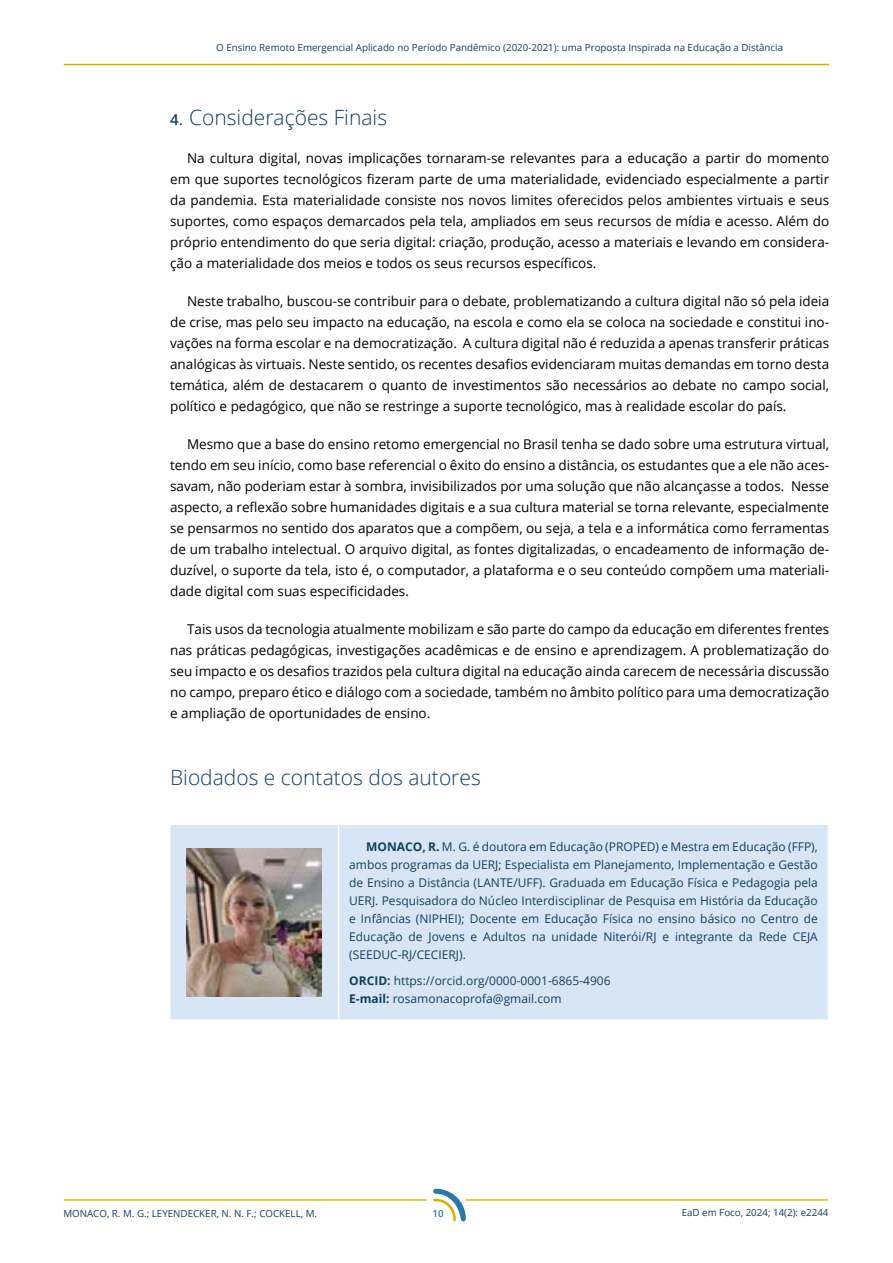
<style>
.page{position:relative;width:893px;height:1263px;background:#fff}
.page>*{position:absolute;margin:0;border:0;box-sizing:border-box;transform-origin:0 0}
.t1{font:300 21px "Open Sans";color:#11405e}
.t2{font:13.5px/21px "Open Sans";color:#000;text-align:justify}
.t3{font:12px/18px "Open Sans";color:#11405e;text-align:justify}
.t4{font:9.75px "Open Sans";color:#11405e}
.t5{font:600 9.75px "Open Sans";color:#2978ab}
.s1{font-weight:600;font-size:15px}
.s2{font-weight:700}
</style>
<div class="page">
<hr style="left:64px;top:64px;width:765px;height:1px;background:#d9ad00">
<hr style="left:466px;top:1199px;width:362px;height:2px;background:#d7c200">
<svg style="left:433px;top:1189px;width:33px;height:32px"></svg>
<hr style="left:64px;top:1199px;width:363px;height:2px;background:#d7c200">
<div style="left:170px;top:825px;width:658px;height:194px;background:#d8e5f4"></div>
<hr style="left:338px;top:825px;width:1px;height:194px;background:#fff">
<img style="left:187px;top:848px;width:135px;height:148px">
<p class="t4" style="left:216px;top:41px;width:568px">O Ensino Remoto Emergencial Aplicado no Período Pandêmico (2020-2021): uma Proposta Inspirada na Educação a Distância</p>
<h1 class="t1" style="left:170px;top:102px;width:219px"><span class="s1">4</span>. Considerações Finais</h1>
<p class="t2" style="left:170px;top:147px;width:661px;text-indent:17px">Na cultura digital, novas implicações tornaram-se relevantes para a educação a partir do momento em que suportes tecnológicos fizeram parte de uma materialidade, evidenciado especialmente a partir da pandemia. Esta materialidade consiste nos novos limites oferecidos pelos ambientes virtuais e seus suportes, como espaços demarcados pela tela, ampliados em seus recursos de mídia e acesso. Além do próprio entendimento do que seria digital: criação, produção, acesso a materiais e levando em considera&shy;ção a materialidade dos meios e todos os seus recursos específicos.</p>
<p class="t2" style="left:170px;top:290px;width:661px;text-indent:17px">Neste trabalho, buscou-se contribuir para o debate, problematizando a cultura digital não só pela ideia de crise, mas pelo seu impacto na educação, na escola e como ela se coloca na sociedade e constitui ino&shy;vações na forma escolar e na democratização. A cultura digital não é reduzida a apenas transferir práticas analógicas às virtuais. Neste sentido, os recentes desafios evidenciaram muitas demandas em torno desta temática, além de destacarem o quanto de investimentos são necessários ao debate no campo social, político e pedagógico, que não se restringe a suporte tecnológico, mas à realidade escolar do país.</p>
<p class="t2" style="left:170px;top:433px;width:661px;text-indent:17px">Mesmo que a base do ensino retomo emergencial no Brasil tenha se dado sobre uma estrutura virtual, tendo em seu início, como base referencial o êxito do ensino a distância, os estudantes que a ele não aces&shy;savam, não poderiam estar à sombra, invisibilizados por uma solução que não alcançasse a todos. Nesse aspecto, a reflexão sobre humanidades digitais e a sua cultura material se torna relevante, especialmente se pensarmos no sentido dos aparatos que a compõem, ou seja, a tela e a informática como ferramentas de um trabalho intelectual. O arquivo digital, as fontes digitalizadas, o encadeamento de informação de&shy;duzível, o suporte da tela, isto é, o computador, a plataforma e o seu conteúdo compõem uma materiali&shy;dade digital com suas especificidades.</p>
<p class="t2" style="left:170px;top:618px;width:661px;text-indent:17px">Tais usos da tecnologia atualmente mobilizam e são parte do campo da educação em diferentes frentes nas práticas pedagógicas, investigações acadêmicas e de ensino e aprendizagem. A problematização do seu impacto e os desafios trazidos pela cultura digital na educação ainda carecem de necessária discussão no campo, preparo ético e diálogo com a sociedade, também no âmbito político para uma democratização e ampliação de oportunidades de ensino.</p>
<h1 class="t1" style="left:170px;top:763px;width:312px">Biodados e contatos dos autores</h1>
<p class="t3" style="left:349px;top:837px;width:470px;text-indent:17px"><span class="s2">MONACO, R.</span> M. G. é doutora em Educação (PROPED) e Mestra em Educação (FFP), ambos programas da UERJ; Especialista em Planejamento, Implementação e Gestão de Ensino a Distância (LANTE/UFF). Graduada em Educação Física e Pedagogia pela UERJ. Pesquisadora do Núcleo Interdisciplinar de Pesquisa em História da Educação e Infâncias (NIPHEI); Docente em Educação Física no ensino básico no Centro de Educação de Jovens e Adultos na unidade Niterói/RJ e integrante da Rede CEJA (SEEDUC-RJ/CECIERJ).</p>
<p class="t3" style="left:349px;top:971px;width:263px"><span class="s2">ORCID:</span> https://orcid.org/0000-0001-6865-4906<br><span class="s2">E-mail:</span> rosamonacoprofa@gmail.com</p>
<p class="t4" style="left:63px;top:1206px;width:255px">MONACO, R. M. G.; LEYENDECKER, N. N. F.; COCKELL, M.</p>
<p class="t5" style="left:432px;top:1207px;width:13px">10</p>
<p class="t4" style="left:682px;top:1206px;width:148px">EaD em Foco, 2024; 14(2): e2244</p>
</div>
